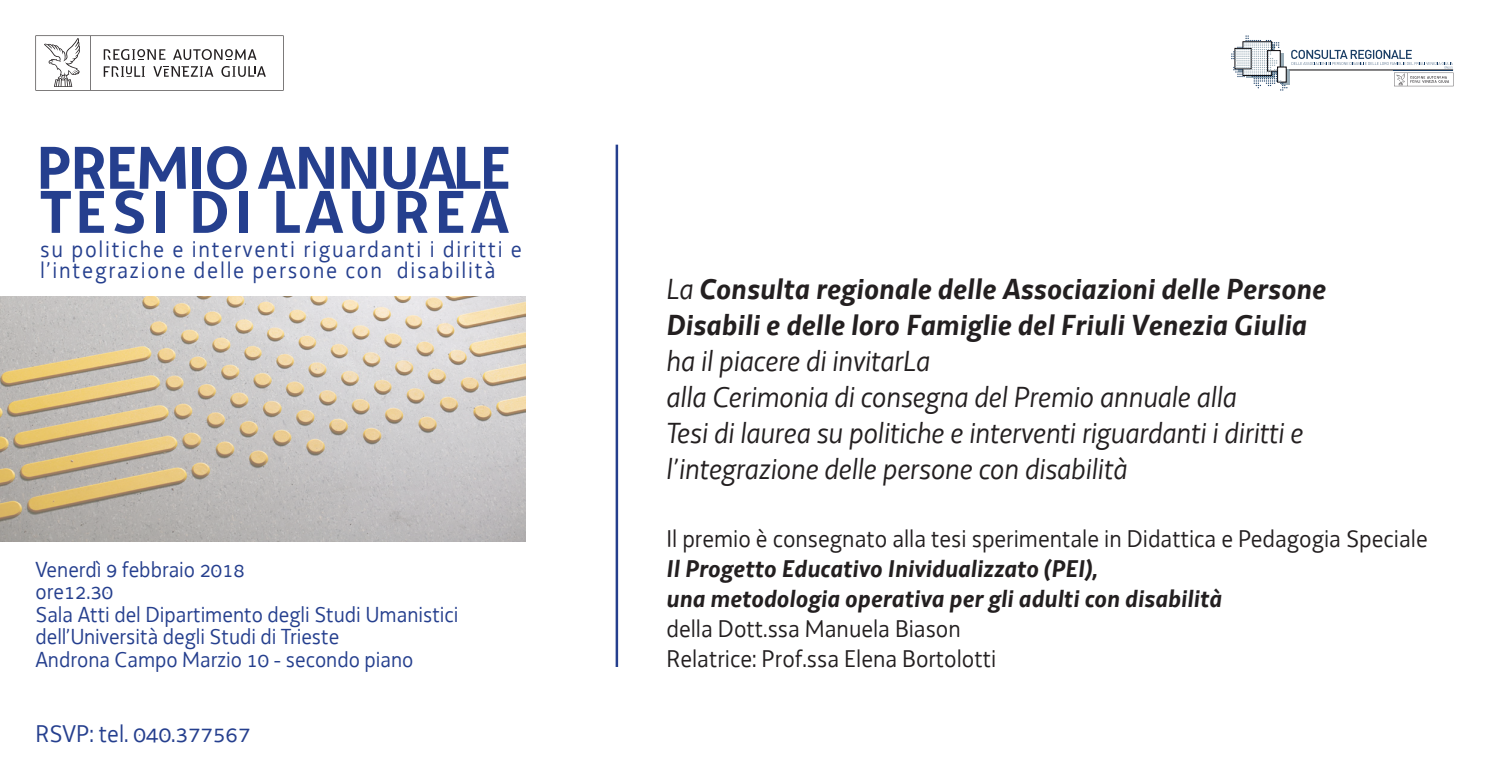
<style>
.page{position:relative;width:1489px;height:780px;background:#fff}
.page>*{position:absolute;margin:0;border:0;box-sizing:border-box;transform-origin:0 0}
.t1{font:700 63px "Decima WE";letter-spacing:-.035em;color:#253f8e}
.t2{font:700 63px "Decima WE";letter-spacing:.06em;color:#253f8e}
.t3{font:italic 30px/36px "Decima WE";color:#231f20}
.t4{font:italic 700 30px/36px "Decima WE";color:#231f20}
.t5{font:25px "Decima WE";color:#231f20}
.t6{font:italic 700 25px "Decima WE";color:#231f20}
.t7{font:25px "Decima WE";color:#253f8e}
.t8{font:23.5px "Decima WE";letter-spacing:.075em;color:#253f8e}
.t9{font:22.5px "Decima WE";color:#253f8e}
.s1{font-weight:400}
</style>
<div class="page">
<img style="left:0;top:296px;width:525px;height:245px">
<svg style="left:35px;top:35px;width:248px;height:56px"></svg>
<svg style="left:1231px;top:35px;width:222px;height:56px"></svg>
<hr style="left:615px;top:145px;width:3px;height:522px;background:#253f8e">
<p class="t1" style="left:36px;top:129px;width:477px">PREMIO ANNUALE</p>
<p class="t2" style="left:41px;top:173px;width:470px">TESI DI LAUREA</p>
<p class="t8" style="left:40px;top:236px;width:483px">su politiche e interventi riguardanti i diritti e</p>
<p class="t8" style="left:40px;top:257px;width:457px">l’integrazione delle persone con disabilità</p>
<p class="t9" style="left:35px;top:556px;width:211px">Venerdì 9 febbraio 2018</p>
<p class="t9" style="left:35px;top:578px;width:79px">ore12.30</p>
<p class="t9" style="left:35px;top:601px;width:424px">Sala Atti del Dipartimento degli Studi Umanistici</p>
<p class="t9" style="left:35px;top:623px;width:305px">dell’Università degli Studi di Trieste</p>
<p class="t9" style="left:35px;top:646px;width:379px">Androna Campo Marzio 10 - secondo piano</p>
<p class="t7" style="left:35px;top:718px;width:217px">RSVP: tel. 040.377567</p>
<p class="t4" style="left:666px;top:271px;width:661px"><span class="s1">La</span> Consulta regionale delle Associazioni delle Persone<br>Disabili e delle loro Famiglie del Friuli Venezia Giulia</p>
<p class="t3" style="left:666px;top:343px;width:265px">ha il piacere di invitarLa</p>
<p class="t3" style="left:666px;top:379px;width:572px">alla Cerimonia di consegna del Premio annuale alla</p>
<p class="t3" style="left:666px;top:415px;width:638px">Tesi di laurea su politiche e interventi riguardanti i diritti e l’integrazione delle persone con disabilità</p>
<p class="t5" style="left:666px;top:524px;width:762px">Il premio è consegnato alla tesi sperimentale in Didattica e Pedagogia Speciale</p>
<p class="t6" style="left:666px;top:553px;width:433px">Il Progetto Educativo Inividualizzato (PEI),</p>
<p class="t6" style="left:666px;top:583px;width:557px">una metodologia operativa per gli adulti con disabilità</p>
<p class="t5" style="left:666px;top:614px;width:296px">della Dott.ssa Manuela Biason</p>
<p class="t5" style="left:666px;top:644px;width:331px">Relatrice: Prof.ssa Elena Bortolotti</p>
</div>
